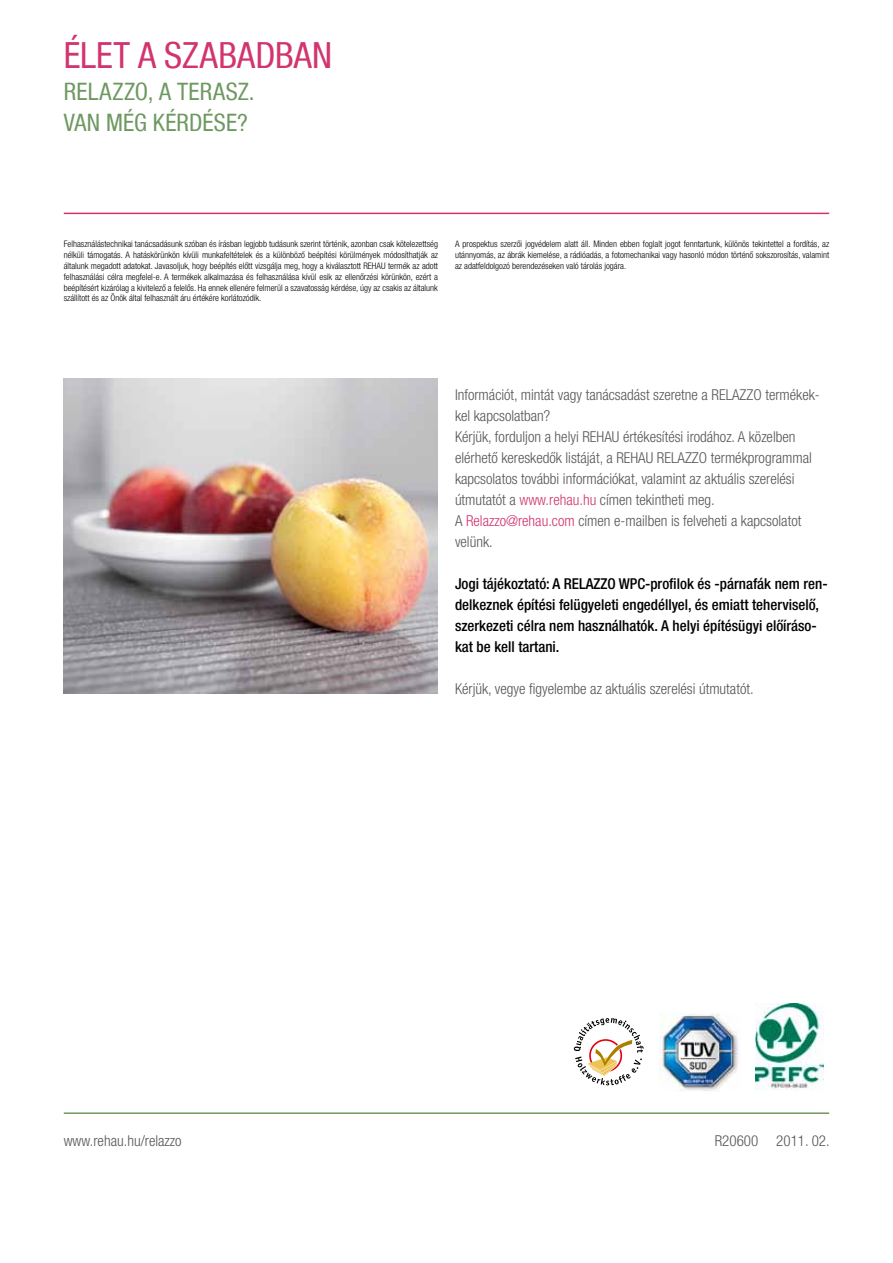
<style>
.page{position:relative;width:893px;height:1263px;background:#fff}
.page>*{position:absolute;margin:0;border:0;box-sizing:border-box;transform-origin:0 0}
.t1{font:condensed 36px "Helvetica Neue LT Com";letter-spacing:.005em;color:#d1346e}
.t2{font:condensed 24px/31.5px "Helvetica Neue LT Com";letter-spacing:.01em;color:#6e9861;text-align:right}
.t3{font:300 condensed 15px/21px "Helvetica Neue LT Com";color:#565656}
.t4{font:500 condensed 15px/21px "Helvetica Neue LT Com";color:#000}
.t5{font:300 condensed 9px/10.8px "Helvetica Neue LT Pro";color:#000;text-align:justify}
.s1{color:#d1346e}
</style>
<div class="page">
<hr style="left:64px;top:213px;width:765px;height:1px;background:#d1346e">
<hr style="left:64px;top:1112px;width:765px;height:2px;background:#6e9861">
<img style="left:64px;top:379px;width:374px;height:315px">
<img style="left:756px;top:1003px;width:68px;height:87px">
<img style="left:660px;top:1014px;width:79px;height:77px">
<svg style="left:574px;top:1018px;width:70px;height:67px"></svg>
<h1 class="t1" style="left:64px;top:34px;width:270px">ÉLET A SZABADBAN</h1>
<h2 class="t2" style="left:64px;top:75px;width:26px">RELAZZO</h2>
<h2 class="t2" style="left:64px;top:75px;width:192px">, ATERASZ.<br>VAN MÉG KÉRDÉSE?</h2>
<p class="t5" style="left:64px;top:239px;width:376px">Felhasználástechnikai tanácsadásunk szóban és írásban legjobb tudásunk szerint történik, azonban csak kötelezettség nélküli támogatás. A hatáskörünkön kívüli munkafeltételek és a különböző beépítési körülmények módosíthatják az általunk megadott adatokat. Javasoljuk, hogy beépítés előtt vizsgálja meg, hogy a kiválasztott REHAU termék az adott felhasználási célra megfelel-e. A termékek alkalmazása és felhasználása kívül esik az ellenőrzési körünkön, ezért a beépítésért kizárólag a kivitelező a felelős. Ha ennek ellenére felmerül a szavatosság kérdése, úgy az csakis az általunk szállított és az Önök által felhasznált áru értékére korlátozódik.</p>
<p class="t5" style="left:455px;top:239px;width:376px">A prospektus szerzői jogvédelem alatt áll. Minden ebben foglalt jogot fenntartunk, különös tekintettel a fordítás, az utánnyomás, az ábrák kiemelése, a rádióadás, a fotomechanikai vagy hasonló módon történő sokszorosítás, valamint az adatfeldolgozó berendezéseken való tárolás jogára.</p>
<p class="t3" style="left:455px;top:384px;width:366px">Információt, mintát vagy tanácsadást szeretne a RELAZZO termékek&shy;kel kapcsolatban?<br>Kérjük, forduljon a helyi REHAU értékesítési irodához. A közelben elérhető kereskedők listáját, a REHAU RELAZZO termékprogrammal kapcsolatos további információkat, valamint az aktuális szerelési útmutatót a <span class="s1">www.rehau.hu</span> címen tekintheti meg.<br>A <span class="s1">Relazzo@rehau.com</span> címen e-mailben is felveheti a kapcsolatot velünk.</p>
<h3 class="t4" style="left:455px;top:573px;width:374px">Jogi tájékoztató: A RELAZZO WPC-profilok és -párnafák nem ren&shy;delkeznek építési felügyeleti engedéllyel, és emiatt teherviselő, szerkezeti célra nem használhatók. A helyi építésügyi előíráso&shy;kat be kell tartani.</h3>
<h3 class="t3" style="left:455px;top:678px;width:300px">Kérjük, vegye figyelembe az aktuális szerelési útmutatót.</h3>
<h3 class="t3" style="left:64px;top:1130px;width:119px">www.rehau.hu/relazzo</h3>
<h3 class="t3" style="left:715px;top:1130px;width:116px">R20600 2011. 02.</h3>
</div>
